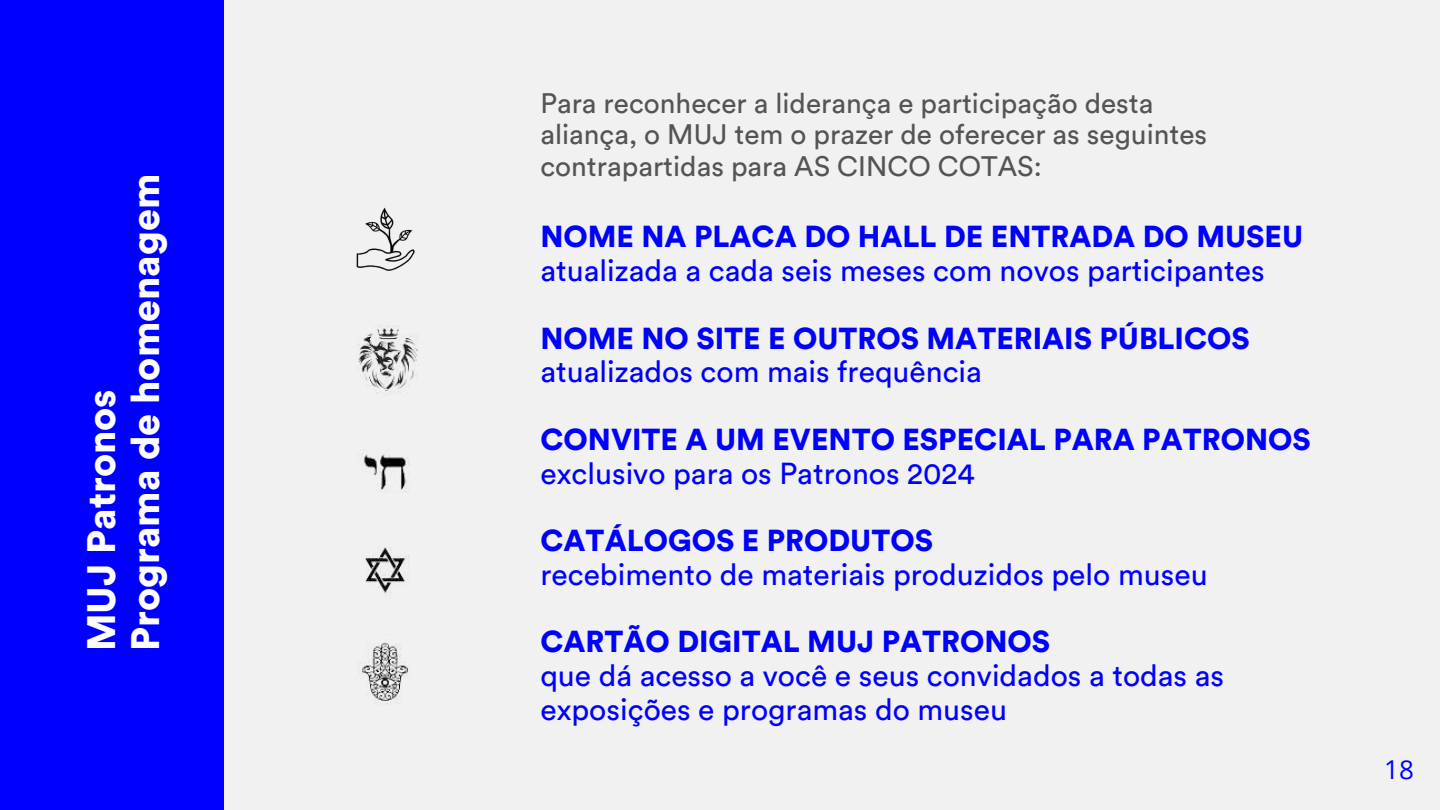
<style>
.page{position:relative;width:1440px;height:810px;background:#00f}
.page>*{position:absolute;margin:0;border:0;box-sizing:border-box;transform-origin:0 0}
.t1{font:900 39.3px/44px "Circular Std";color:#fff}
.t2{font:30px/33.8px "Circular Std";color:#00f}
.t3{font:900 30px "Circular Std";color:#00f}
.t4{font:27.9px/31.5px "Circular Std";color:#545454}
.t5{font:26px "Open Sans";color:#00f}
</style>
<div class="page">
<div style="left:224px;top:0;width:1216px;height:810px;background:#f1f1f1"></div>
<img style="left:357px;top:325px;width:62px;height:380px">
<img style="left:356px;top:207px;width:59px;height:64px">
<h1 class="t1" style="left:81px;top:651px;width:479px;rotate:-90deg">MUJ Patronos<br>Programa de homenagem</h1>
<p class="t4" style="left:540px;top:89px;width:668px">Para reconhecer a liderança e participação desta aliança, o MUJ tem o prazer de oferecer as seguintes contrapartidas para AS CINCO COTAS:</p>
<p class="t3" style="left:540px;top:223px;width:764px">NOME NA PLACA DO HALL DE ENTRADA DO MUSEU</p>
<p class="t2" style="left:540px;top:255px;width:726px">atualizada a cada seis meses com novos participantes</p>
<p class="t3" style="left:540px;top:324px;width:711px">NOME NO SITE E OUTROS MATERIAIS PÚBLICOS</p>
<p class="t2" style="left:540px;top:356px;width:443px">atualizados com mais frequência</p>
<p class="t3" style="left:540px;top:426px;width:772px">CONVITE A UM EVENTO ESPECIAL PARA PATRONOS</p>
<p class="t2" style="left:540px;top:457px;width:436px">exclusivo para os Patronos 2024</p>
<p class="t3" style="left:540px;top:527px;width:394px">CATÁLOGOS E PRODUTOS</p>
<p class="t2" style="left:540px;top:559px;width:669px">recebimento de materiais produzidos pelo museu</p>
<p class="t3" style="left:540px;top:628px;width:511px">CARTÃO DIGITAL MUJ PATRONOS</p>
<p class="t2" style="left:540px;top:660px;width:685px">que dá acesso a você e seus convidados a todas as exposições e programas do museu</p>
<p class="t5" style="left:1384px;top:751px;width:31px">18</p>
</div>
